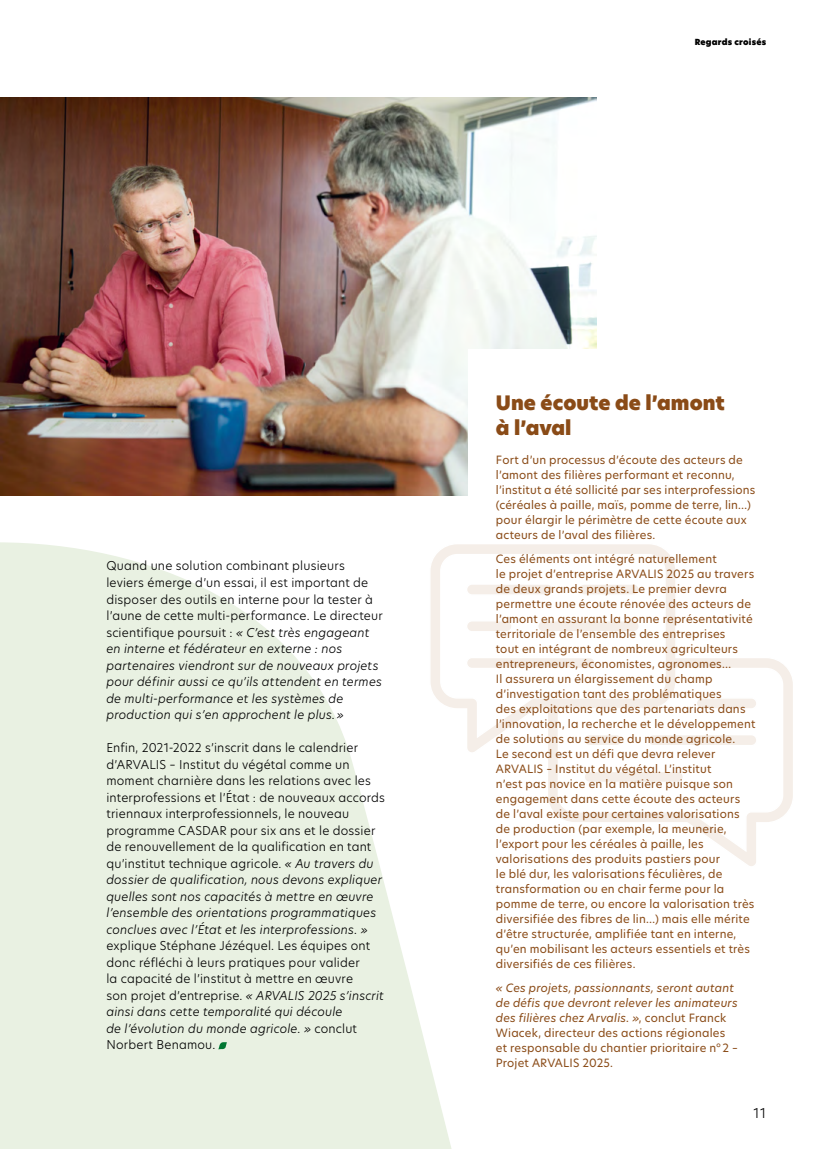
<style>
.page{position:relative;width:830px;height:1149px;background:#fff}
.page>*{position:absolute;margin:0;border:0;box-sizing:border-box;transform-origin:0 0}
.t1{font:19.5px/25.5px "New Hero Super";letter-spacing:.005em;color:#8a4b17}
.t2{font:300 13.5px "New Hero";color:#000}
.t3{font:300 12px/16.5px "New Hero";letter-spacing:.015em;color:#000}
.t4{font:italic 300 12px/16.5px "New Hero";letter-spacing:.015em;color:#000}
.t5{font:11.25px/15px "New Hero";letter-spacing:.015em;color:#8a4b17}
.t6{font:8.25px "New Hero Super";letter-spacing:.03em;color:#000}
.s1{font-style:normal}
.s2{font-style:italic}
</style>
<div class="page">
<svg style="left:0;top:542px;width:451px;height:606px;fill:#e9f1e2"></svg>
<svg style="left:218px;top:1041px;width:9px;height:7px"></svg>
<img style="left:0;top:98px;width:596px;height:397px">
<div style="left:468px;top:349px;width:314px;height:742px;background:#fff"></div>
<svg style="left:428px;top:542px;width:365px;height:326px"></svg>
<p class="t6" style="left:694px;top:37px;width:73px">Regards croisés</p>
<p class="t4" style="left:106px;top:557px;width:278px"><span class="s1">Quand une solution combinant plusieurs leviers émerge d’un essai, il est important de disposer des outils en interne pour la tester à l’aune de cette multi-performance. Le directeur scientifique poursuit :</span> « C’est très engageant en interne et fédérateur en externe : nos partenaires viendront sur de nouveaux projets pour définir aussi ce qu’ils attendent en termes de multi-performance et les systèmes de production qui s’en approchent le plus.»</p>
<p class="t3" style="left:106px;top:739px;width:280px">Enfin, 2021-2022 s’inscrit dans le calendrier d’ARVALIS – Institut du végétal comme un moment charnière dans les relations avec les interprofessions et l’État : de nouveaux accords triennaux interprofessionnels, le nouveau programme CASDAR pour six ans et le dossier de renouvellement de la qualification en tant qu’institut technique agricole. <span class="s2">« Au travers du dossier de qualification, nous devons expliquer quelles sont nos capacités à mettre en œuvre l’ensemble des orientations programmatiques conclues avec l’État et les interprofessions. »</span></p>
<p class="t3" style="left:106px;top:937px;width:279px">explique Stéphane Jézéquel. Les équipes ont donc réfléchi à leurs pratiques pour valider<br>la capacité de l’institut à mettre en œuvre<br>son projet d’entreprise. <span class="s2">« ARVALIS 2025 s’inscrit ainsi dans cette temporalité qui découle<br>de l’évolution du monde agricole. »</span> conclut Norbert Benamou.</p>
<h1 class="t1" style="left:495px;top:390px;width:230px">Une écoute de l’amont à l’aval</h1>
<p class="t5" style="left:495px;top:452px;width:261px">Fort d’un processus d’écoute des acteurs de l’amont des filières performant et reconnu, l’institut a été sollicité par ses interprofessions (céréales à paille, maïs, pomme de terre, lin…) pour élargir le périmètre de cette écoute aux acteurs de l’aval des filières.</p>
<p class="t5" style="left:495px;top:551px;width:261px">Ces éléments ont intégré naturellement<br>le projet d’entreprise ARVALIS 2025 au travers de deux grands projets. Le premier devra permettre une écoute rénovée des acteurs de l’amont en assurant la bonne représentativité territoriale de l’ensemble des entreprises<br>tout en intégrant de nombreux agriculteurs entrepreneurs, économistes, agronomes…<br>Il assurera un élargissement du champ d’investigation tant des problématiques<br>des exploitations que des partenariats dans l’innovation, la recherche et le développement de solutions au service du monde agricole.<br>Le second est un défi que devra relever ARVALIS – Institut du végétal. L’institut<br>n’est pas novice en la matière puisque son engagement dans cette écoute des acteurs de l’aval existe pour certaines valorisations de production (par exemple, la meunerie, l’export pour les céréales à paille, les valorisations des produits pastiers pour<br>le blé dur, les valorisations féculières, de transformation ou en chair ferme pour la pomme de terre, ou encore la valorisation très diversifiée des fibres de lin…) mais elle mérite d’être structurée, amplifiée tant en interne, qu’en mobilisant les acteurs essentiels et très diversifiés de ces filières.</p>
<p class="t5" style="left:495px;top:980px;width:243px"><span class="s2">« Ces projets, passionnants, seront autant de défis que devront relever les animateurs des filières chez Arvalis. »</span>, conclut Franck Wiacek, directeur des actions régionales et responsable du chantier prioritaire n°2 – Projet ARVALIS 2025.</p>
<p class="t2" style="left:753px;top:1103px;width:14px">11</p>
</div>
